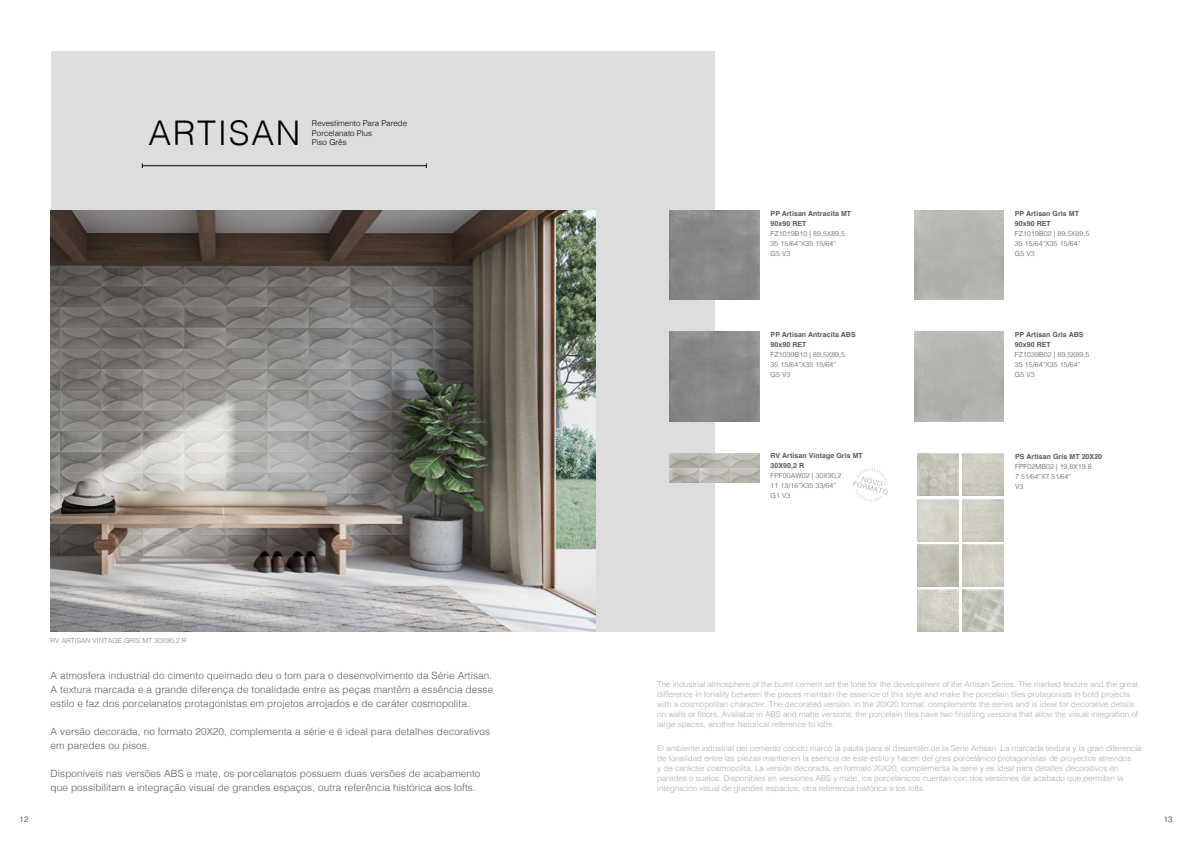
<style>
.page{position:relative;width:1191px;height:842px;background:#fff}
.page>*{position:absolute;margin:0;border:0;box-sizing:border-box;transform-origin:0 0}
.t1{font:300 34px "Helvetica";letter-spacing:.05em;color:#000}
.t2{font:300 10px/14px "Helvetica";letter-spacing:.01em;color:#58595b}
.t3{font:300 8px/10px "Helvetica";color:#a7a9ac}
.t4{font:300 8px/9.5px "Helvetica";color:#000}
.t5{font:8px "Helvetica";color:#626061}
.t6{font:300 7px/10px "Helvetica";letter-spacing:.01em;color:#58595b}
.t7{font:700 7px/10px "Helvetica";letter-spacing:.01em;color:#58595b}
.t8{font:300 7px "Helvetica";color:#808285}
</style>
<div class="page">
<div style="left:51px;top:51px;width:663px;height:580px;background:#dcddde"></div>
<img style="left:51px;top:210px;width:544px;height:421px">
<hr style="left:142px;top:165px;width:284px;height:1px;background:#000">
<img style="left:670px;top:332px;width:89px;height:89px">
<img style="left:670px;top:210px;width:89px;height:90px">
<img style="left:917px;top:454px;width:41px;height:42px">
<img style="left:917px;top:589px;width:41px;height:42px">
<img style="left:917px;top:544px;width:41px;height:42px">
<img style="left:917px;top:499px;width:41px;height:42px">
<img style="left:962px;top:454px;width:41px;height:42px">
<img style="left:962px;top:589px;width:41px;height:42px">
<img style="left:962px;top:544px;width:41px;height:42px">
<img style="left:670px;top:453px;width:89px;height:30px">
<svg style="left:853px;top:468px;width:35px;height:34px"></svg>
<h1 class="t1" style="left:148px;top:104px;width:153px">ARTISAN</h1>
<p class="t4" style="left:312px;top:118px;width:97px">Revestimento Para Parede<br>Porcelanato Plus<br>Piso Grês</p>
<p class="t8" style="left:51px;top:635px;width:137px">RV ARTISAN VINTAGE GRIS MT 30X90,2 R</p>
<p class="t2" style="left:51px;top:668px;width:444px;text-align:justify">A atmosfera industrial do cimento queimado deu o tom para o desenvolvimento da Série Artisan.<br>A textura marcada e a grande diferença de tonalidade entre as peças mantêm a essência desse estilo e faz dos porcelanatos protagonistas em projetos arrojados e de caráter cosmopolita.</p>
<p class="t2" style="left:51px;top:724px;width:441px">A versão decorada, no formato 20X20, complementa a série e é ideal para detalhes decorativos em paredes ou pisos.</p>
<p class="t2" style="left:51px;top:766px;width:431px">Disponíveis nas versões ABS e mate, os porcelanatos possuem duas versões de acabamento que possibilitam a integração visual de grandes espaços, outra referência histórica aos lofts.</p>
<p class="t7" style="left:770px;top:208px;width:82px">PP Artisan Antracita MT<br>90x90 RET</p>
<p class="t6" style="left:770px;top:228px;width:76px">FZ1019B10 | 89,5X89,5<br>35 15/64”X35 15/64”<br>G5 V3</p>
<p class="t7" style="left:770px;top:330px;width:87px">PP Artisan Antracita ABS<br>90x90 RET</p>
<p class="t6" style="left:770px;top:349px;width:76px">FZ1039B10 | 89,5X89,5<br>35 15/64”X35 15/64”<br>G5 V3</p>
<p class="t7" style="left:770px;top:451px;width:94px">RV Artisan Vintage Gris MT<br>30X90,2 R</p>
<p class="t6" style="left:770px;top:470px;width:72px">FPF00AW02 | 30X90,2<br>11 13/16”X35 33/64”<br>G1 V3</p>
<p class="t7" style="left:1015px;top:208px;width:66px">PP Artisan Gris MT<br>90x90 RET</p>
<p class="t6" style="left:1015px;top:228px;width:76px">FZ1019B02 | 89,5X89,5<br>35 15/64”X35 15/64”<br>G5 V3</p>
<p class="t7" style="left:1015px;top:330px;width:70px">PP Artisan Gris ABS<br>90x90 RET</p>
<p class="t6" style="left:1015px;top:349px;width:76px">FZ1039B02 | 89,5X89,5<br>35 15/64”X35 15/64”<br>G5 V3</p>
<p class="t7" style="left:1015px;top:451px;width:88px">PS Artisan Gris MT 20X20</p>
<p class="t6" style="left:1015px;top:461px;width:78px">FPF02MB02 | 19,8X19,8<br>7 51⁄64”X7 51⁄64”<br>V3</p>
<p class="t3" style="left:657px;top:679px;width:482px">The industrial atmosphere of the burnt cement set the tone for the development of the Artisan Series. The marked texture and the great difference in tonality between the pieces maintain the essence of this style and make the porcelain tiles protagonists in bold projects with a cosmopolitan character. The decorated version, in the 20X20 format, complements the series and is ideal for decorative details on walls or floors. Available in ABS and matte versions, the porcelain tiles have two finishing versions that allow the visual integration of large spaces, another historical reference to lofts.</p>
<p class="t3" style="left:657px;top:743px;width:486px">El ambiente industrial del cemento cocido marcó la pauta para el desarrollo de la Serie Artisan. La marcada textura y la gran diferencia de tonalidad entre las piezas mantienen la esencia de este estilo y hacen del gres porcelánico protagonistas de proyectos atrevidos<br>y de carácter cosmopolita. La versión decorada, en formato 20X20, complementa la serie y es ideal para detalles decorativos en paredes o suelos. Disponibles en versiones ABS y mate, los porcelánicos cuentan con dos versiones de acabado que permiten la integración visual de grandes espacios, otra referencia histórica a los lofts.</p>
<p class="t5" style="left:20px;top:813px;width:10px">12</p>
<p class="t5" style="left:1163px;top:813px;width:10px">13</p>
</div>
